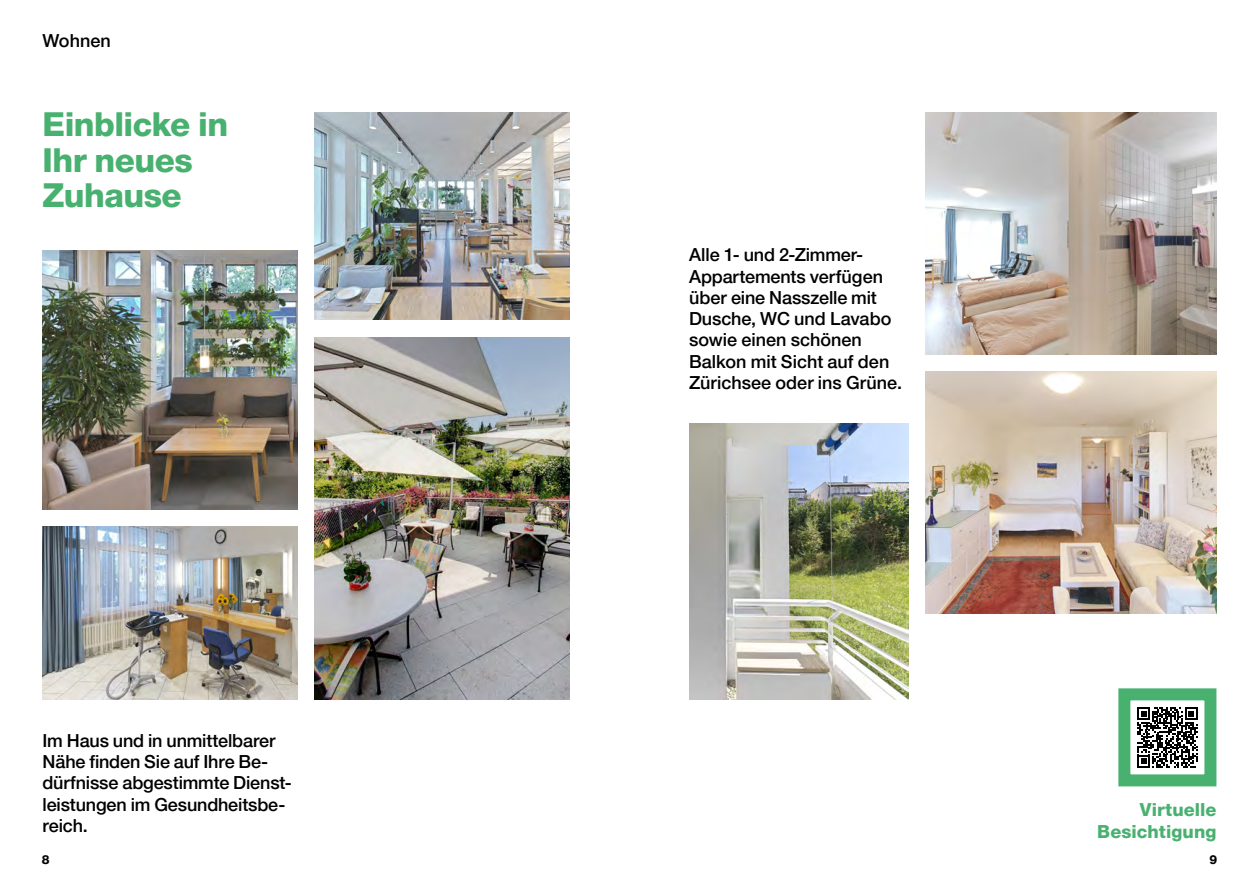
<style>
.page{position:relative;width:1259px;height:893px;background:#fff}
.page>*{position:absolute;margin:0;border:0;box-sizing:border-box;transform-origin:0 0}
.t1{font:800 33px/35.2px "Helvetica Neue LT Pro";letter-spacing:-.015em;color:#49b170}
.t2{font:500 18px/21.3px "Helvetica Neue LT Pro";letter-spacing:-.005em;color:#000}
.t3{font:800 18px/21.3px "Helvetica Neue LT Pro";letter-spacing:.005em;color:#49b170;text-align:right}
.t4{font:800 12.3px "Helvetica Neue LT Pro";color:#000}
</style>
<div class="page">
<img style="left:43px;top:251px;width:255px;height:259px">
<img style="left:43px;top:527px;width:255px;height:172px">
<img style="left:315px;top:113px;width:255px;height:207px">
<img style="left:315px;top:337px;width:255px;height:362px">
<img style="left:689px;top:423px;width:219px;height:276px">
<img style="left:925px;top:372px;width:291px;height:241px">
<svg style="left:1137px;top:707px;width:60px;height:60px"></svg>
<div style="left:1118px;top:688px;width:98px;height:98px;border:12px solid #49b170"></div>
<img style="left:925px;top:113px;width:291px;height:241px">
<p class="t2" style="left:43px;top:30px;width:70px">Wohnen</p>
<h1 class="t1" style="left:43px;top:107px;width:187px">Einblicke in<br>Ihr neues<br>Zuhause</h1>
<p class="t2" style="left:43px;top:730px;width:251px">Im Haus und in unmittelbarer<br>Nähe finden Sie auf Ihre Be&shy;dürfnisse abgestimmte Dienst&shy;leistungen im Gesundheitsbe&shy;reich.</p>
<p class="t2" style="left:689px;top:244px;width:214px">Alle 1- und 2-Zimmer-<br>Appartements verfügen über eine Nasszelle mit<br>Dusche, WC und Lavabo sowie einen schönen<br>Balkon mit Sicht auf den<br>Zürichsee oder ins Grüne.</p>
<p class="t3" style="left:1097px;top:799px;width:121px">Virtuelle<br>Besichtigung</p>
<p class="t4" style="left:42px;top:852px;width:9px">8</p>
<p class="t4" style="left:1209px;top:852px;width:9px">9</p>
</div>
